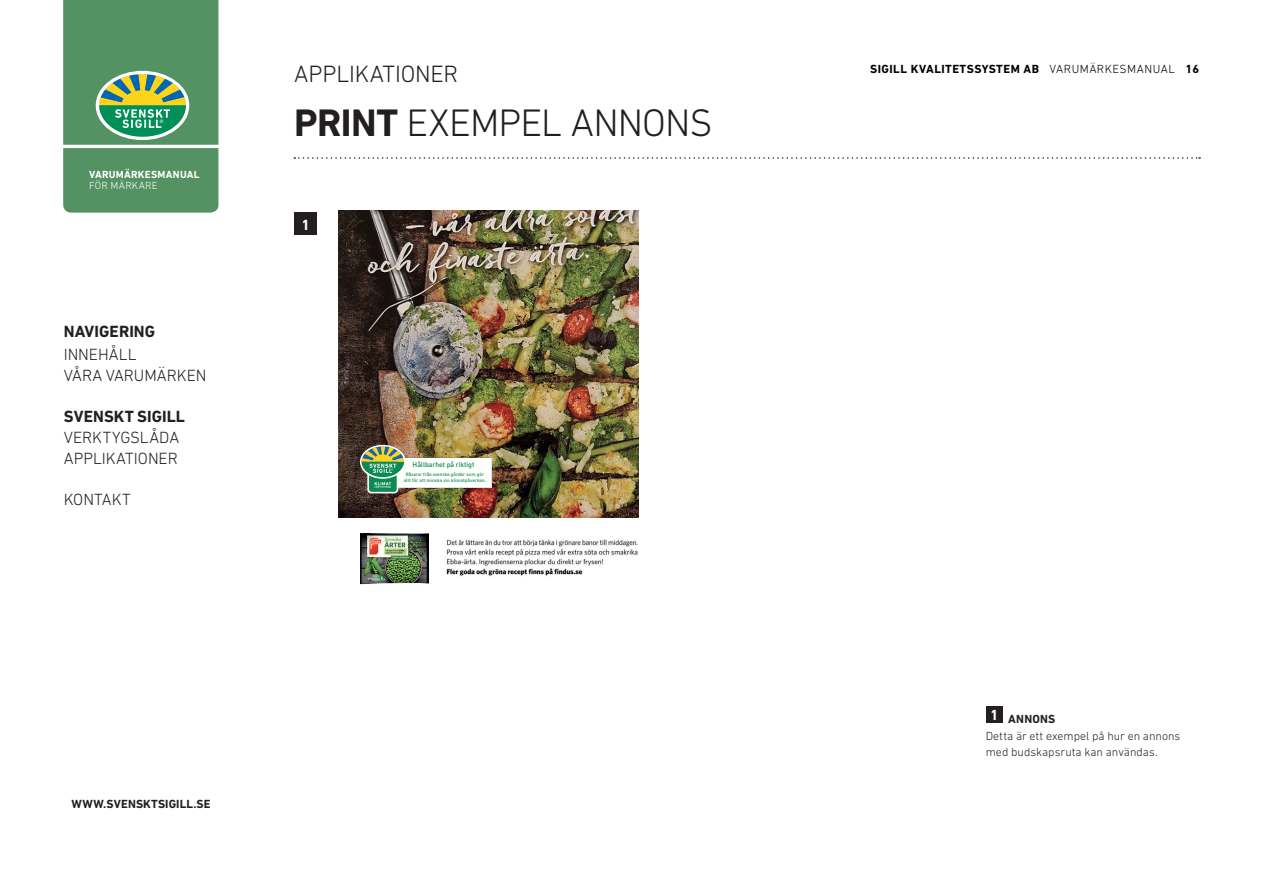
<style>
.page{position:relative;width:1263px;height:893px;background:#fff}
.page>*{position:absolute;margin:0;border:0;box-sizing:border-box;transform-origin:0 0}
.Huvudrubrik{font:300 39px "DIN Next LT Pro";letter-spacing:-.02em;color:#231f20}
.Överrubrik{font:300 24px "DIN Next LT Pro";letter-spacing:-.005em;color:#231f20}
.t1{font:300 16.5px/20.7px "DIN Next LT Pro";color:#231f20}
.t2{font:700 16.5px "DIN Next LT Pro";letter-spacing:.005em;color:#231f20}
.siffror{font:700 15px "DIN Next LT Pro";color:#fff}
.Brödtext{font:300 12px/16.5px "DIN Next LT Pro";color:#231f20}
.t3{font:700 12px "DIN Next LT Pro";letter-spacing:.04em;color:#000001}
.Tabellrubrik{font:700 12px "DIN Next LT Pro";letter-spacing:.015em;color:#231f20}
.t4{font:700 10.5px "DIN Next LT Pro";letter-spacing:.025em;color:#fff}
.t5{font:300 10.5px "DIN Next LT Pro";letter-spacing:.025em;color:#fff}
.t6{font:500 6.9px "DIN";letter-spacing:-.01em;color:#0c8a53}
.t7{font:500 4.65px/6px "DIN";letter-spacing:.01em;color:#0c8a53;text-align:center}
.s1{font-weight:700}
.s2{font-weight:300}
</style>
<div class="page">
<svg style="left:294px;top:157px;width:906px;height:2px"></svg>
<svg style="left:63px;top:0;width:155px;height:213px;background:#5d9869"></svg>
<div style="left:986px;top:706px;width:17px;height:17px;background:#231f20"></div>
<div style="left:294px;top:213px;width:23px;height:22px;background:#231f20"></div>
<img style="left:338px;top:211px;width:301px;height:365px">
<div style="left:351px;top:524px;width:93px;height:73px;background:#fff"></div>
<img style="left:360px;top:533px;width:69px;height:52px">
<img style="left:360px;top:445px;width:132px;height:48px">
<h3 class="t4" style="left:89px;top:168px;width:112px">VARUMÄRKESMANUAL</h3>
<h3 class="t5" style="left:89px;top:179px;width:70px">FÖR MÄRKARE</h3>
<h3 class="t2" style="left:64px;top:322px;width:93px">NAVIGERING</h3>
<h3 class="t1" style="left:64px;top:344px;width:144px">INNEHÅLL<br>VÅRA VARUMÄRKEN</h3>
<h3 class="t2" style="left:64px;top:407px;width:123px">SVENSKT SIGILL</h3>
<h3 class="t1" style="left:64px;top:427px;width:117px">VERKTYGSLÅDA<br>APPLIKATIONER</h3>
<h3 class="t1" style="left:64px;top:489px;width:69px">KONTAKT</h3>
<p class="Överrubrik" style="left:294px;top:60px;width:166px">APPLIKATIONER</p>
<p class="Huvudrubrik" style="left:294px;top:100px;width:420px"><span class="s1">PRINT</span> EXEMPEL ANNONS</p>
<p class="siffror" style="left:301px;top:216px;width:10px">1</p>
<p class="t6" style="left:413px;top:460px;width:63px">Hållbarhet på riktigt</p>
<p class="t7" style="left:404px;top:471px;width:84px">Råvaror från svenska gårdar som gör allt för att minska sin klimatpåverkan.</p>
<h3 class="Tabellrubrik" style="left:72px;top:797px;width:140px">WWW.SVENSKTSIGILL.SE</h3>
<h3 class="t3" style="left:870px;top:62px;width:331px">SIGILL KVALITETSSYSTEM AB <span class="s2">VARUMÄRKESMANUAL</span> 16</h3>
<p class="siffror" style="left:990px;top:706px;width:10px">1</p>
<p class="Tabellrubrik" style="left:1008px;top:712px;width:49px">ANNONS</p>
<p class="Brödtext" style="left:986px;top:727px;width:196px">Detta är ett exempel på hur en annons med budskapsruta kan användas.</p>
</div>
